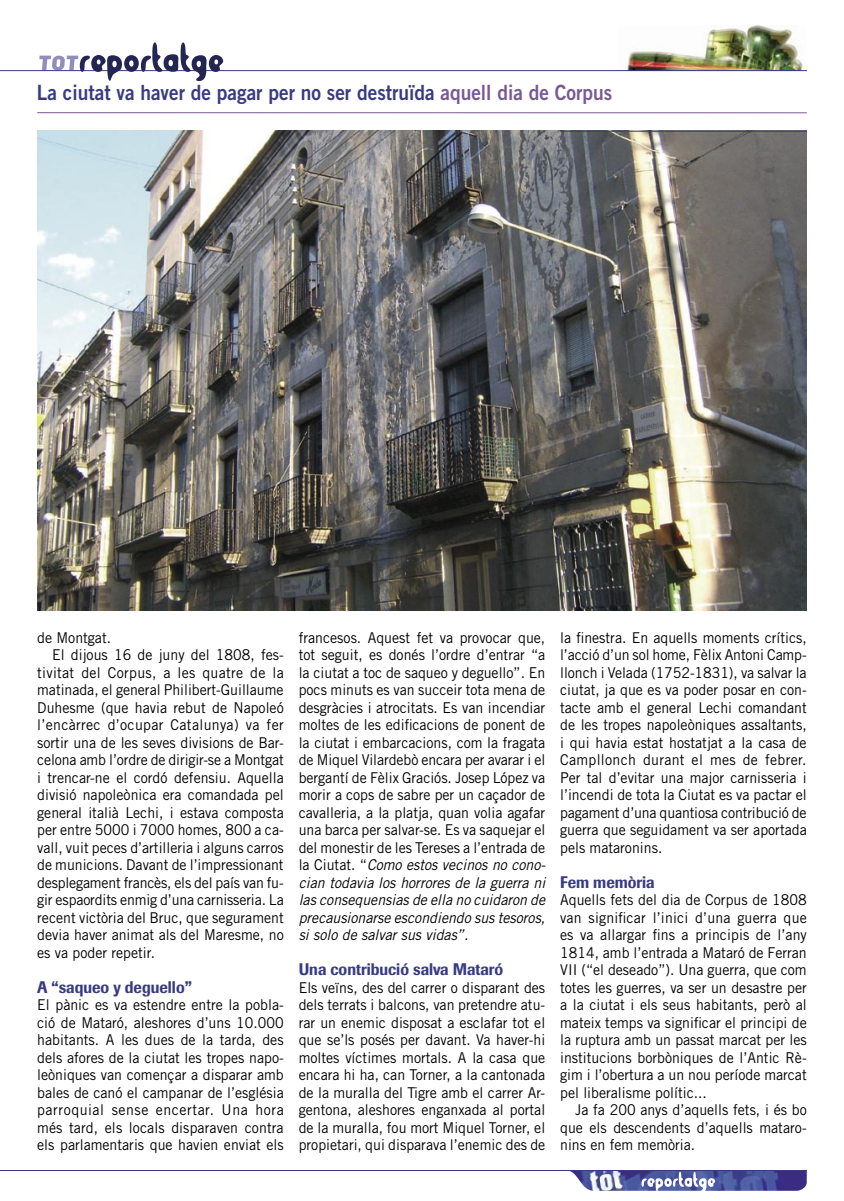
<style>
.page{position:relative;width:844px;height:1201px;background:#fff}
.page>*{position:absolute;margin:0;border:0;box-sizing:border-box;transform-origin:0 0}
.TITULAR_Trade_1_Cols{font:21px "Trade Gothic Bold Two";color:#383b82;scale:.91 1}
.TITOLETS_imago{font:500 16.62px "Imago";color:#383b82;scale:.9 1}
.TEXT_Trade_1er{font:14.88px/17.5px "Trade Gothic";color:#000;text-align:justify;scale:.95 1}
.TEXT_Trade{font:14.88px/17.5px "Trade Gothic";color:#000;text-align:justify;scale:.95 1}
.s1{color:#785995}
.s2{font-style:italic}
</style>
<div class="page">
<img style="left:37px;top:131px;width:769px;height:480px">
<img style="left:570px;top:1171px;width:236px;height:19px">
<img style="left:627px;top:26px;width:176px;height:44px">
<hr style="left:0;top:70px;width:806px;height:1px;background:#383b82">
<hr style="left:0;top:1170px;width:806px;height:1px;background:#383b82">
<hr style="left:37px;top:112px;width:769px;height:1px;background:#785995">
<svg style="left:39px;top:42px;width:184px;height:39px"></svg>
<svg style="left:641px;top:1171px;width:74px;height:20px"></svg>
<hr style="left:560px;top:131px;width:246px;height:1px;background:#383b82">
<p class="TITULAR_Trade_1_Cols" style="left:37px;top:79px;width:633px">La ciutat va haver de pagar per no ser destruïda <span class="s1">aquell dia de Corpus</span></p>
<p class="TEXT_Trade_1er" style="left:37px;top:628px;width:79px">de Montgat.</p>
<p class="TEXT_Trade" style="left:37px;top:646px;width:261px;text-indent:15px">El dijous 16 de juny del 1808, fes&shy;tivitat del Corpus, a les quatre de la matinada, el general Philibert-Guillaume Duhesme (que havia rebut de Napoleó l’encàrrec d’ocupar Catalunya) va fer sortir una de les seves divisions de Bar&shy;celona amb l’ordre de dirigir-se a Montgat i trencar-ne el cordó defensiu. Aquella divisió napoleònica era comandada pel general italià Lechi, i estava composta per entre 5000 i 7000 homes, 800 a ca&shy;vall, vuit peces d’artilleria i alguns carros de municions. Davant de l’impressionant desplegament francès, els del país van fu&shy;gir espaordits enmig d’una carnisseria. La recent victòria del Bruc, que segurament devia haver animat als del Maresme, no es va poder repetir.</p>
<p class="TITOLETS_imago" style="left:37px;top:976px;width:173px">A “saqueo y deguello”</p>
<p class="TEXT_Trade_1er" style="left:37px;top:996px;width:261px">El pànic es va estendre entre la pobla&shy;ció de Mataró, aleshores d’uns 10.000 habitants. A les dues de la tarda, des dels afores de la ciutat les tropes napo&shy;leòniques van començar a disparar amb bales de canó el campanar de l’església parroquial sense encertar. Una hora més tard, els locals disparaven contra els parlamentaris que havien enviat els</p>
<p class="TEXT_Trade_1er" style="left:298px;top:628px;width:261px">francesos. Aquest fet va provocar que, tot seguit, es donés l’ordre d’entrar “a la ciutat a toc de saqueo y deguello”. En pocs minuts es van succeir tota mena de desgràcies i atrocitats. Es van incendiar moltes de les edificacions de ponent de la ciutat i embarcacions, com la fragata de Miquel Vilardebò encara per avarar i el bergantí de Fèlix Graciós. Josep López va morir a cops de sabre per un caçador de cavalleria, a la platja, quan volia agafar una barca per salvar-se. Es va saquejar el del monestir de les Tereses a l’entrada de la Ciutat. “<span class="s2">Como estos vecinos no cono&shy;cian todavia los horrores de la guerra ni las consequensias de ella no cuidaron de precausionarse escondiendo sus tesoros, si solo de salvar sus vidas”.</span></p>
<p class="TITOLETS_imago" style="left:298px;top:959px;width:229px">Una contribució salva Mataró</p>
<p class="TEXT_Trade_1er" style="left:298px;top:978px;width:261px">Els veïns, des del carrer o disparant des dels terrats i balcons, van pretendre atu&shy;rar un enemic disposat a esclafar tot el que se’ls posés per davant. Va haver-hi moltes víctimes mortals. A la casa que encara hi ha, can Torner, a la cantonada de la muralla del Tigre amb el carrer Ar&shy;gentona, aleshores enganxada al portal de la muralla, fou mort Miquel Torner, el propietari, qui disparava l’enemic des de</p>
<p class="TEXT_Trade_1er" style="left:560px;top:628px;width:261px">la finestra. En aquells moments crítics, l’acció d’un sol home, Fèlix Antoni Camp&shy;llonch i Velada (1752-1831), va salvar la ciutat, ja que es va poder posar en con&shy;tacte amb el general Lechi comandant de les tropes napoleòniques assaltants, i qui havia estat hostatjat a la casa de Campllonch durant el mes de febrer.<br>Per tal d’evitar una major carnisseria i l’incendi de tota la Ciutat es va pactar el pagament d’una quantiosa contribució de guerra que seguidament va ser aportada pels mataronins.</p>
<p class="TITOLETS_imago" style="left:560px;top:871px;width:106px">Fem memòria</p>
<p class="TEXT_Trade_1er" style="left:560px;top:891px;width:261px">Aquells fets del dia de Corpus de 1808 van significar l’inici d’una guerra que es va allargar fins a principis de l’any 1814, amb l’entrada a Mataró de Ferran VII (“el deseado”). Una guerra, que com totes les guerres, va ser un desastre per a la ciutat i els seus habitants, però al mateix temps va significar el principi de la ruptura amb un passat marcat per les institucions borbòniques de l’Antic Rè&shy;gim i l’obertura a un nou període marcat pel liberalisme polític...</p>
<p class="TEXT_Trade" style="left:560px;top:1101px;width:261px;text-indent:15px">Ja fa 200 anys d’aquells fets, i és bo que els descendents d’aquells mataro&shy;nins en fem memòria.</p>
</div>
